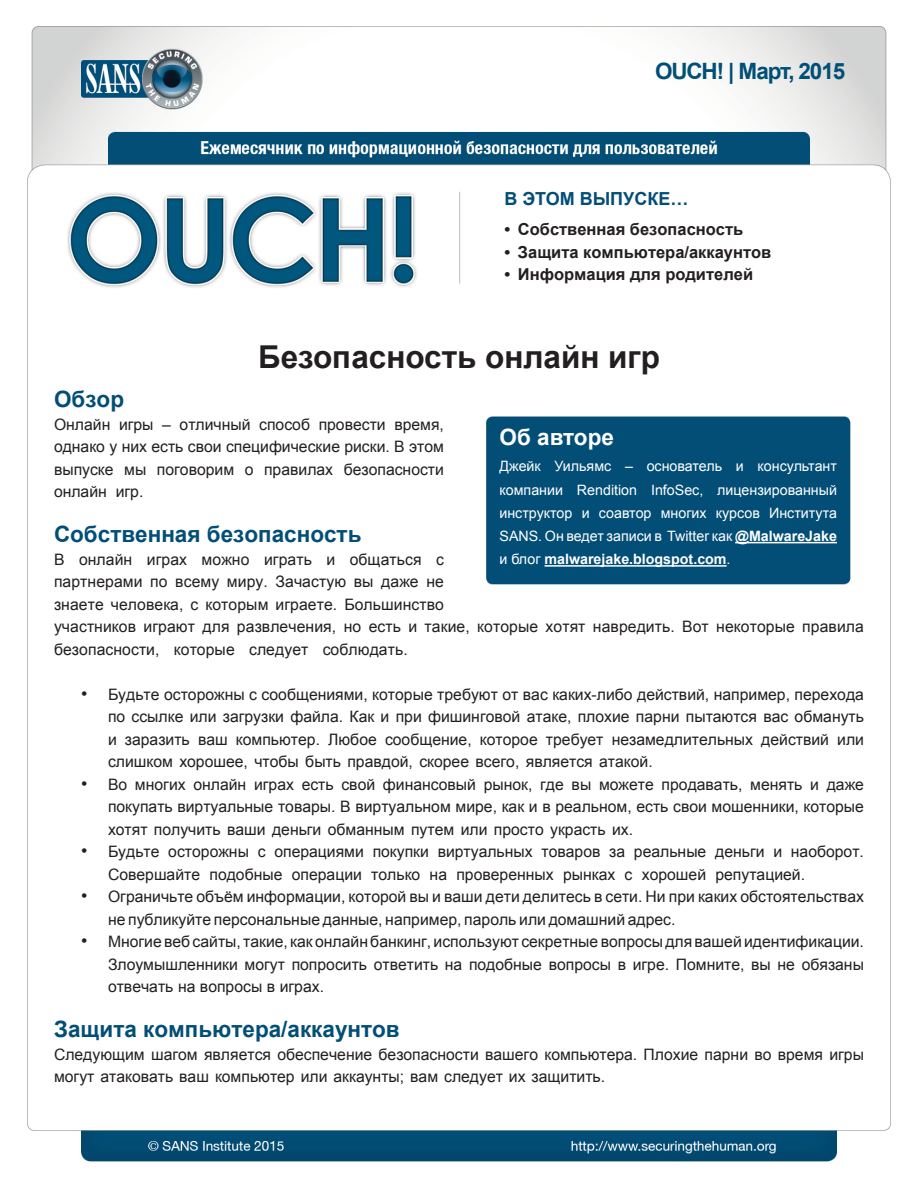
<style>
.page{position:relative;width:918px;height:1188px;background:#fff}
.page>*{position:absolute;margin:0;border:0;box-sizing:border-box;transform-origin:0 0}
.t1{font:700 31.5px "Arial";color:#231f20}
.MainText{font:700 22.5px "Arial";color:#024e77}
.t2{font:700 22.5px "Arial";letter-spacing:-.05em;color:#004f77}
.t3{font:700 22.5px "Arial";color:#fff}
.t4{font:700 18px "Arial";color:#024e77}
.t5{font:18px "Arial";color:#231f20}
.t6{font:700 16.5px "Arial";color:#231f20}
.MainText-2{font:15.75px/22.5px "Arial";color:#231f20}
.t7{font:14.25px/23.2px "Arial";color:#fff}
.s1{font-weight:700}
</style>
<div class="page">
<img style="left:27px;top:26px;width:864px;height:1136px">
<hr style="left:735px;top:542px;width:102px;height:1px;background:#fff">
<hr style="left:544px;top:565px;width:183px;height:2px;background:#fff">
<p class="t2" style="left:655px;top:56px;width:192px">OUCH! | Март, 2015</p>
<p class="t4" style="left:504px;top:187px;width:186px">В ЭТОМ ВЫПУСКЕ...</p>
<p class="t6" style="left:504px;top:218px;width:7px">•</p>
<p class="t6" style="left:518px;top:218px;width:227px">Собственная безопасность</p>
<p class="t6" style="left:504px;top:241px;width:7px">•</p>
<p class="t6" style="left:518px;top:241px;width:255px">Защита компьютера/аккаунтов</p>
<p class="t6" style="left:504px;top:263px;width:7px">•</p>
<p class="t6" style="left:518px;top:263px;width:237px">Информация для родителей</p>
<p class="MainText" style="left:54px;top:384px;width:72px">Обзор</p>
<p class="t1" style="left:258px;top:336px;width:403px">Безопасность онлайн игр</p>
<p class="MainText-2" style="left:259px;top:413px;width:52px">способ</p>
<p class="MainText-2" style="left:54px;top:413px;width:58px">Онлайн</p>
<p class="MainText-2" style="left:54px;top:436px;width:392px">однако у них есть свои специфические риски В. этом</p>
<p class="MainText-2" style="left:344px;top:458px;width:102px">безопасности</p>
<p class="MainText-2" style="left:180px;top:413px;width:72px">отличный</p>
<p class="MainText-2" style="left:119px;top:413px;width:36px">игры</p>
<p class="MainText-2" style="left:319px;top:413px;width:69px">провести</p>
<p class="MainText-2" style="left:394px;top:413px;width:51px">время,</p>
<p class="MainText-2" style="left:162px;top:413px;width:10px">–</p>
<p class="MainText-2" style="left:54px;top:458px;width:61px">выпуске</p>
<p class="MainText-2" style="left:157px;top:458px;width:79px">поговорим</p>
<p class="MainText-2" style="left:245px;top:458px;width:10px">о</p>
<p class="MainText-2" style="left:264px;top:458px;width:71px">правилах</p>
<p class="MainText-2" style="left:124px;top:458px;width:24px">мы</p>
<p class="t3" style="left:500px;top:422px;width:116px">Об авторе</p>
<p class="t7" style="left:500px;top:455px;width:43px">Джейк</p>
<p class="t7" style="left:555px;top:455px;width:58px">Уильямс</p>
<p class="t7" style="left:625px;top:455px;width:9px">–</p>
<p class="t7" style="left:647px;top:455px;width:77px">основатель</p>
<p class="t7" style="left:736px;top:455px;width:9px">и</p>
<p class="t7" style="left:758px;top:455px;width:81px">консультант</p>
<p class="MainText-2" style="left:54px;top:481px;width:54px">онлайн</p>
<p class="MainText" style="left:54px;top:519px;width:309px">Собственная безопасность</p>
<p class="MainText-2" style="left:116px;top:481px;width:29px">игр.</p>
<p class="MainText-2" style="left:54px;top:548px;width:12px">В</p>
<p class="MainText-2" style="left:79px;top:548px;width:55px">онлайн</p>
<p class="MainText-2" style="left:147px;top:548px;width:42px">играх</p>
<p class="MainText-2" style="left:202px;top:548px;width:49px">можно</p>
<p class="MainText-2" style="left:264px;top:548px;width:49px">играть</p>
<p class="MainText-2" style="left:326px;top:548px;width:10px">и</p>
<p class="MainText-2" style="left:350px;top:548px;width:73px">общаться</p>
<p class="MainText-2" style="left:436px;top:548px;width:9px">с</p>
<p class="MainText-2" style="left:276px;top:571px;width:72px">Зачастую</p>
<p class="MainText-2" style="left:54px;top:571px;width:391px">партнерами<br>знаете человека с, которым играете. Большинство</p>
<p class="MainText-2" style="left:150px;top:571px;width:19px">по</p>
<p class="MainText-2" style="left:175px;top:571px;width:46px">всему</p>
<p class="MainText-2" style="left:227px;top:571px;width:42px">миру.</p>
<p class="MainText-2" style="left:381px;top:571px;width:39px">даже</p>
<p class="MainText-2" style="left:426px;top:571px;width:19px">не</p>
<p class="MainText-2" style="left:354px;top:571px;width:21px">вы</p>
<p class="MainText-2" style="left:54px;top:616px;width:84px">участников</p>
<p class="MainText-2" style="left:144px;top:616px;width:53px">играют</p>
<p class="MainText-2" style="left:203px;top:616px;width:29px">для</p>
<p class="MainText-2" style="left:237px;top:616px;width:101px">развлечения,</p>
<p class="MainText-2" style="left:344px;top:616px;width:19px">но</p>
<p class="MainText-2" style="left:369px;top:616px;width:34px">есть</p>
<p class="MainText-2" style="left:408px;top:616px;width:10px">и</p>
<p class="MainText-2" style="left:425px;top:616px;width:47px">такие,</p>
<p class="t7" style="left:500px;top:478px;width:65px">компании</p>
<p class="t7" style="left:577px;top:478px;width:62px">Rendition</p>
<p class="t7" style="left:651px;top:478px;width:54px">InfoSec,</p>
<p class="t7" style="left:717px;top:478px;width:121px">лицензированный</p>
<p class="t7" style="left:769px;top:501px;width:69px">Института</p>
<p class="t7" style="left:500px;top:501px;width:339px">инструктор<br>SANS. Он ведет записи в Twitter как <span class="s1">@MalwareJake </span>и блог <span class="s1">malwarejake.blogspot.com</span>.</p>
<p class="t7" style="left:599px;top:501px;width:54px">соавтор</p>
<p class="t7" style="left:661px;top:501px;width:47px">многих</p>
<p class="t7" style="left:716px;top:501px;width:46px">курсов</p>
<p class="t7" style="left:582px;top:501px;width:9px">и</p>
<p class="MainText-2" style="left:477px;top:616px;width:62px">которые</p>
<p class="MainText-2" style="left:546px;top:616px;width:41px">хотят</p>
<p class="MainText-2" style="left:593px;top:616px;width:83px">навредить.</p>
<p class="MainText-2" style="left:682px;top:616px;width:28px">Вот</p>
<p class="MainText-2" style="left:716px;top:616px;width:80px">некоторые</p>
<p class="MainText-2" style="left:802px;top:616px;width:63px">правила</p>
<p class="MainText-2" style="left:54px;top:638px;width:107px">безопасности,</p>
<p class="MainText-2" style="left:108px;top:683px;width:757px">Будьте осторожны с сообщениями, которые требуют от вас каких-либо действий, например, перехода</p>
<p class="MainText-2" style="left:323px;top:638px;width:87px">соблюдать.</p>
<p class="MainText-2" style="left:174px;top:638px;width:62px">которые</p>
<p class="MainText-2" style="left:249px;top:638px;width:61px">следует</p>
<p class="t5" style="left:81px;top:682px;width:8px">•</p>
<p class="t5" style="left:81px;top:772px;width:8px">•</p>
<p class="t5" style="left:81px;top:839px;width:8px">•</p>
<p class="t5" style="left:81px;top:884px;width:8px">•</p>
<p class="t5" style="left:81px;top:929px;width:8px">•</p>
<p class="MainText-2" style="left:108px;top:706px;width:758px;text-align:right">по ссылке или загрузки файла. Как и при фишинговой атаке, плохие парни пытаются вас обмануть или</p>
<p class="MainText-2" style="left:328px;top:728px;width:50px">Любое</p>
<p class="MainText-2" style="left:385px;top:728px;width:88px">сообщение,</p>
<p class="MainText-2" style="left:546px;top:728px;width:59px">требует</p>
<p class="MainText-2" style="left:761px;top:728px;width:69px">действий</p>
<p class="MainText-2" style="left:125px;top:728px;width:66px">заразить</p>
<p class="MainText-2" style="left:198px;top:728px;width:31px">ваш</p>
<p class="MainText-2" style="left:236px;top:728px;width:86px">компьютер.</p>
<p class="MainText-2" style="left:480px;top:728px;width:59px">которое</p>
<p class="MainText-2" style="left:612px;top:728px;width:143px">незамедлительных</p>
<p class="MainText-2" style="left:108px;top:728px;width:546px">и<br>слишком хорошее, чтобы быть правдой, скорее всего, является атакой.</p>
<p class="MainText-2" style="left:108px;top:773px;width:21px">Во</p>
<p class="MainText-2" style="left:135px;top:773px;width:52px">многих</p>
<p class="MainText-2" style="left:193px;top:773px;width:54px">онлайн</p>
<p class="MainText-2" style="left:254px;top:773px;width:41px">играх</p>
<p class="MainText-2" style="left:302px;top:773px;width:34px">есть</p>
<p class="MainText-2" style="left:341px;top:773px;width:35px">свой</p>
<p class="MainText-2" style="left:383px;top:773px;width:95px">финансовый</p>
<p class="MainText-2" style="left:484px;top:773px;width:50px">рынок,</p>
<p class="MainText-2" style="left:540px;top:773px;width:25px">где</p>
<p class="MainText-2" style="left:572px;top:773px;width:21px">вы</p>
<p class="MainText-2" style="left:599px;top:773px;width:56px">можете</p>
<p class="MainText-2" style="left:662px;top:773px;width:82px">продавать,</p>
<p class="MainText-2" style="left:750px;top:773px;width:54px">менять</p>
<p class="MainText-2" style="left:810px;top:773px;width:10px">и</p>
<p class="MainText-2" style="left:827px;top:773px;width:39px">даже</p>
<p class="MainText-2" style="left:108px;top:796px;width:758px">покупать виртуальные товары В. виртуальном мире, как ви реальном, есть свои мошенники, которые хотят получить ваши деньги обманным путем или просто украсть их.</p>
<p class="MainText-2" style="left:791px;top:841px;width:75px">наоборот.</p>
<p class="MainText-2" style="left:108px;top:841px;width:53px">Будьте</p>
<p class="MainText-2" style="left:168px;top:841px;width:82px">осторожны</p>
<p class="MainText-2" style="left:258px;top:841px;width:9px">с</p>
<p class="MainText-2" style="left:274px;top:841px;width:91px">операциями</p>
<p class="MainText-2" style="left:373px;top:841px;width:58px">покупки</p>
<p class="MainText-2" style="left:438px;top:841px;width:97px">виртуальных</p>
<p class="MainText-2" style="left:542px;top:841px;width:60px">товаров</p>
<p class="MainText-2" style="left:609px;top:841px;width:17px">за</p>
<p class="MainText-2" style="left:634px;top:841px;width:74px">реальные</p>
<p class="MainText-2" style="left:715px;top:841px;width:51px">деньги</p>
<p class="MainText-2" style="left:773px;top:841px;width:10px">и</p>
<p class="MainText-2" style="left:209px;top:863px;width:75px">подобные</p>
<p class="MainText-2" style="left:108px;top:863px;width:94px">Совершайте</p>
<p class="MainText-2" style="left:108px;top:886px;width:757px">Ограничьте объём информации, которой вы и ваши дети делитесь в сети. Ни при каких обстоятельствах</p>
<p class="MainText-2" style="left:642px;top:863px;width:66px">хорошей</p>
<p class="MainText-2" style="left:715px;top:863px;width:91px">репутацией.</p>
<p class="MainText-2" style="left:292px;top:863px;width:72px">операции</p>
<p class="MainText-2" style="left:371px;top:863px;width:51px">только</p>
<p class="MainText-2" style="left:430px;top:863px;width:19px">на</p>
<p class="MainText-2" style="left:456px;top:863px;width:99px">проверенных</p>
<p class="MainText-2" style="left:563px;top:863px;width:54px">рынках</p>
<p class="MainText-2" style="left:625px;top:863px;width:9px">с</p>
<p class="MainText-2" style="left:108px;top:908px;width:569px">не публикуйте персональные данные, например, пароль или домашний адрес.</p>
<p class="MainText-2" style="left:108px;top:931px;width:758px">Многиевебсайты,такие,каконлайнбанкинг,используютсекретныевопросыдлявашейидентификации.</p>
<p class="MainText-2" style="left:108px;top:953px;width:757px">Злоумышленники могут попросить ответить на подобные вопросы в игре. Помните, вы не обязаны отвечать на вопросы в играх.</p>
<p class="MainText" style="left:54px;top:1014px;width:347px">Защита компьютера/аккаунтов</p>
<p class="MainText-2" style="left:54px;top:1043px;width:812px">Следующим шагом является обеспечение безопасности вашего компьютера. Плохие парни во время игры могут атаковать ваш компьютер или аккаунты; вам следует их защитить.</p>
</div>
